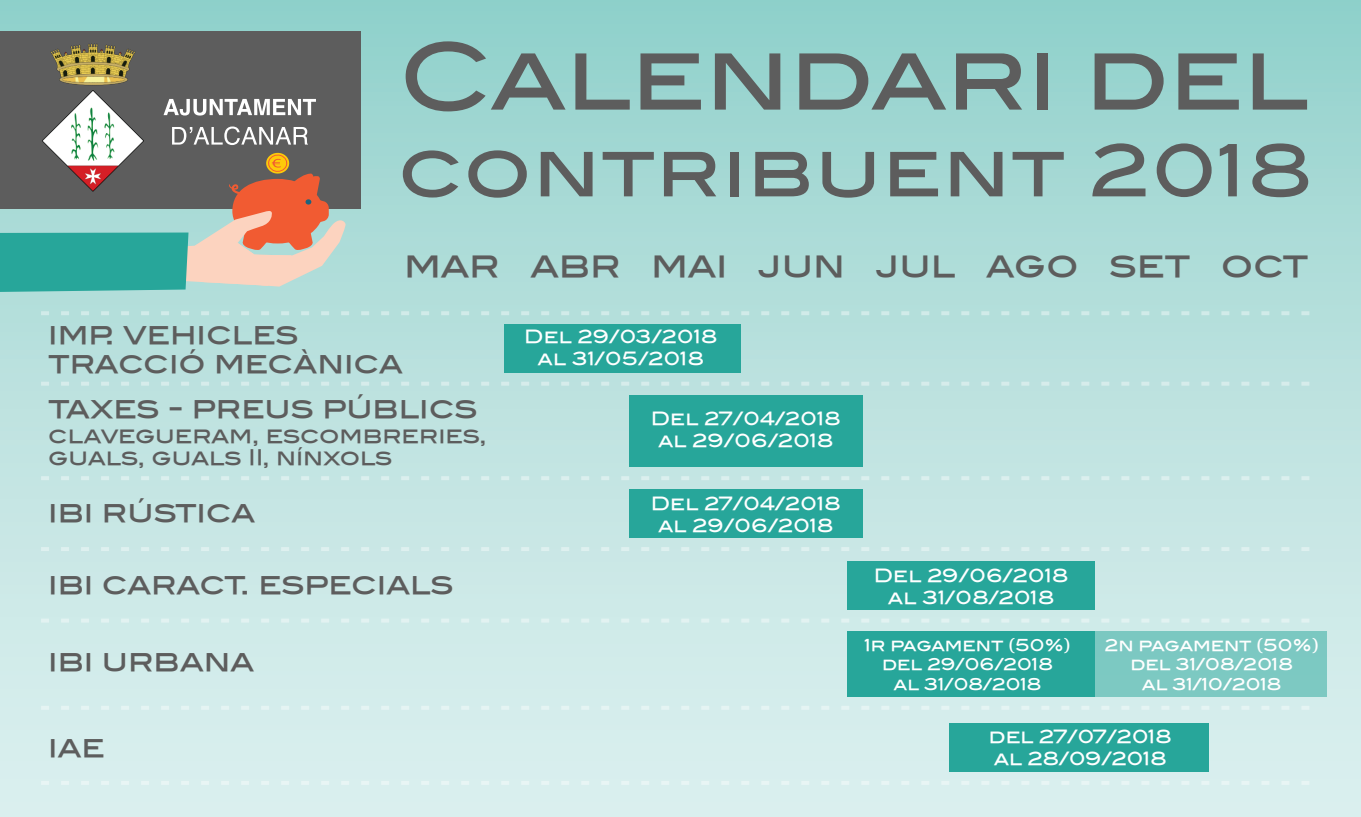
<style>
.page{position:relative;width:1361px;height:817px;background:#fff}
.page>*{position:absolute;margin:0;border:0;box-sizing:border-box;transform-origin:0 0}
.t1{font:91.2px "Blair Md ITCTT Medium";letter-spacing:-.005em;color:#5d5d5d}
.t2{font:72.4px "Blair Md ITCTT Medium";letter-spacing:.02em;color:#5d5d5d}
.t3{font:34.4px "Blair Md ITCTT Medium";letter-spacing:-.005em;color:#5d5d5d}
.t4{font:28.8px/29.2px "Blair Md ITCTT Medium";color:#5d5d5d}
.t5{font:21.6px/21.6px "Blair Md ITCTT Medium";color:#5d5d5d}
.t6{font:18.4px/22px "Blair Md ITCTT Medium";letter-spacing:-.005em;color:#fff;text-align:center}
.t7{font:18.4px "Blair Md ITCTT Medium";letter-spacing:-.025em;color:#fff}
.t8{font:16.4px/19.6px "Blair Md ITCTT Medium";letter-spacing:-.01em;color:#fff;text-align:center}
</style>
<div class="page">
<div style="left:0;top:0;width:1361px;height:816px;background:linear-gradient(to bottom,#94d2cc,#e0f1f1)"></div>
<div style="left:0;top:32px;width:361px;height:177px;background:#5d5d5d"></div>
<img style="left:42px;top:43px;width:102px;height:108px">
<svg style="left:163px;top:99px;width:153px;height:16px"></svg>
<svg style="left:172px;top:126px;width:136px;height:19px"></svg>
<svg style="left:0;top:151px;width:346px;height:141px"></svg>
<svg style="left:41px;top:780px;width:1275px;height:4px"></svg>
<div style="left:950px;top:722px;width:259px;height:49px;background:#27a69a"></div>
<svg style="left:41px;top:381px;width:1275px;height:4px"></svg>
<svg style="left:41px;top:311px;width:1275px;height:4px"></svg>
<div style="left:504px;top:324px;width:236px;height:48px;background:#27a69a"></div>
<div style="left:629px;top:395px;width:233px;height:72px;background:#27a69a"></div>
<svg style="left:41px;top:476px;width:1275px;height:4px"></svg>
<svg style="left:41px;top:547px;width:1275px;height:4px"></svg>
<div style="left:629px;top:489px;width:233px;height:49px;background:#27a69a"></div>
<svg style="left:41px;top:618px;width:1275px;height:4px"></svg>
<div style="left:847px;top:560px;width:248px;height:49px;background:#27a69a"></div>
<svg style="left:41px;top:705px;width:1275px;height:4px"></svg>
<div style="left:847px;top:631px;width:248px;height:65px;background:#27a69a"></div>
<div style="left:1095px;top:631px;width:231px;height:65px;background:#7cc9c2"></div>
<h1 class="t1" style="left:398px;top:22px;width:913px">Calendari del</h1>
<h2 class="t2" style="left:398px;top:126px;width:916px">contribuent 2018</h2>
<h3 class="t3" style="left:404px;top:244px;width:906px">mar abr mai jun jul ago set oct</h3>
<h3 class="t4" style="left:48px;top:319px;width:356px">imp. vehicles tracció mecànica</h3>
<p class="t6" style="left:524px;top:325px;width:195px">Del 29/03/2018 al 31/05/2018</p>
<h3 class="t4" style="left:48px;top:393px;width:431px">taxes - preus públics</h3>
<p class="t5" style="left:48px;top:424px;width:440px">clavegueram, escombreries, guals, guals II, nínxols</p>
<p class="t6" style="left:651px;top:407px;width:191px">Del 27/04/2018 al 29/06/2018</p>
<h3 class="t4" style="left:48px;top:497px;width:209px">ibi rústica</h3>
<p class="t6" style="left:651px;top:492px;width:191px">Del 27/04/2018 al 29/06/2018</p>
<h3 class="t4" style="left:48px;top:568px;width:407px">ibi caract. especials</h3>
<p class="t6" style="left:874px;top:564px;width:196px">Del 29/06/2018 al 31/08/2018</p>
<h3 class="t4" style="left:48px;top:645px;width:207px">ibi urbana</h3>
<h3 class="t4" style="left:48px;top:732px;width:58px">iae</h3>
<p class="t8" style="left:864px;top:634px;width:208px">1r pagament (50%) del 29/06/2018<br>al 31/08/2018</p>
<p class="t8" style="left:1104px;top:634px;width:216px">2n pagament (50%) del 31/08/2018<br>al 31/10/2018</p>
<p class="t7" style="left:989px;top:725px;width:184px">del 27/07/2018</p>
<p class="t6" style="left:994px;top:747px;width:174px">al 28/09/2018</p>
</div>
